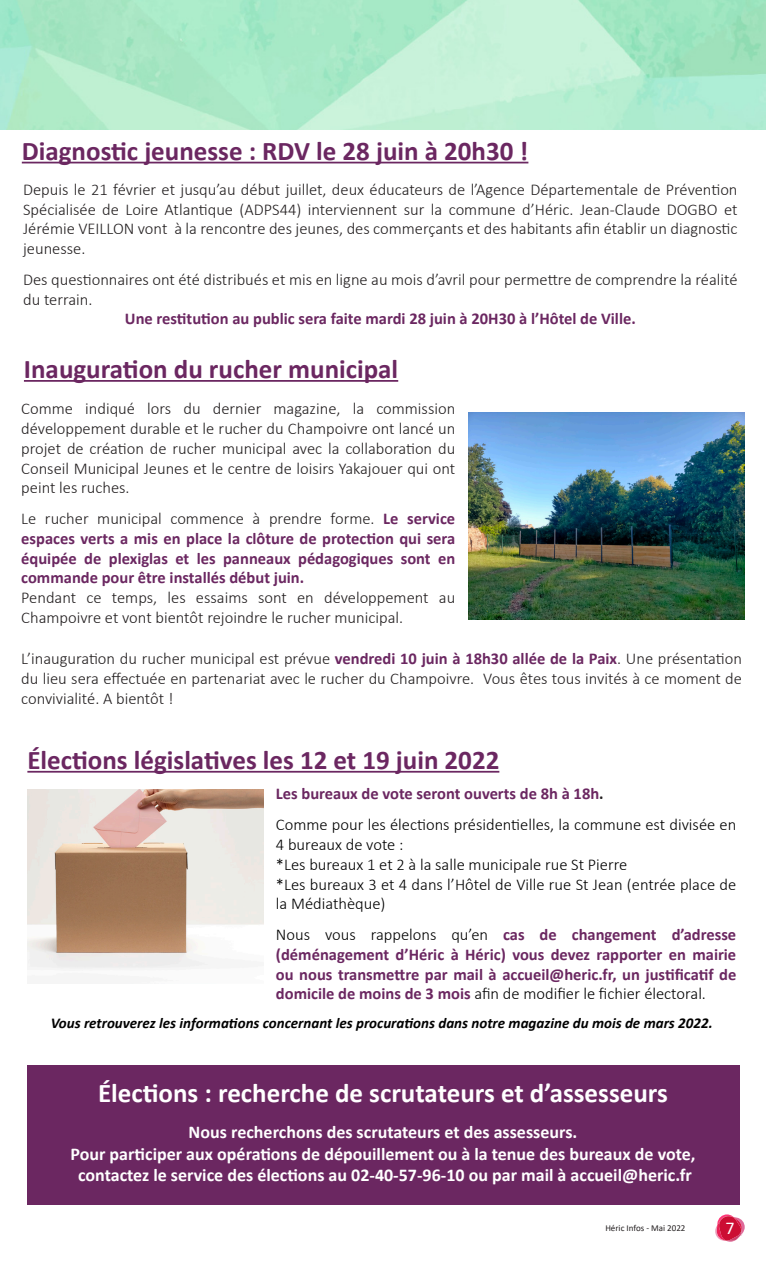
<style>
.page{position:relative;width:766px;height:1263px;background:#fff}
.page>*{position:absolute;margin:0;border:0;box-sizing:border-box;transform-origin:0 0}
.t1{font:700 27px "Calibri";color:#6b2761}
.t2{font:700 27px "Calibri";color:#fff}
.t3{font:700 18px "Calibri";color:#fff}
.t4{font:18px "Calibri";color:#fff}
.t5{font:300 16.5px/19.8px "Calibri";color:#231f20;text-align:justify}
.t6{font:700 16.5px/19.8px "Calibri";color:#6b2761;text-align:justify}
.t7{font:300 16.5px/19.8px "Calibri";color:#000}
.t8{font:italic 700 15px "Calibri";color:#000}
.t9{font:9px "Calibri";color:#231f20}
.s1{font-weight:300;color:#231f20}
.s2{font-weight:700;color:#6b2761}
.s3{color:#231f20}
.s4{font-weight:300;color:#000}
</style>
<div class="page">
<svg style="left:715px;top:1214px;width:30px;height:28px"></svg>
<img style="left:0;top:0;width:765px;height:130px">
<hr style="left:27px;top:771px;width:472px;height:2px;background:#6b2761">
<img style="left:28px;top:789px;width:235px;height:180px">
<div style="left:27px;top:1065px;width:712px;height:140px;background:#6b2761"></div>
<hr style="left:22px;top:162px;width:506px;height:1px;background:#6b2761">
<hr style="left:24px;top:380px;width:374px;height:2px;background:#6b2761">
<img style="left:468px;top:412px;width:276px;height:207px">
<p class="t1" style="left:22px;top:131px;width:508px">Diagnostic jeunesse : RDV le 28 juin à 20h30 !</p>
<p class="t5" style="left:23px;top:179px;width:715px">Depuis le 21 février et jusqu’au début juillet, deux éducateurs de l’Agence Départementale de Prévention Spécialisée de Loire Atlantique (ADPS44) interviennent sur la commune d’Héric. Jean-Claude DOGBO et Jérémie VEILLON vont à la rencontre des jeunes, des commerçants et des habitants afin établir un diagnostic jeunesse.</p>
<p class="t5" style="left:23px;top:269px;width:715px">Des questionnaires ont été distribués et mis en ligne au mois d’avril pour permettre de comprendre la réalité du terrain.</p>
<p class="t6" style="left:125px;top:309px;width:512px">Une restitution au public sera faite mardi 28 juin à 20H30 à l’Hôtel de Ville.</p>
<p class="t1" style="left:24px;top:350px;width:376px">Inauguration du rucher municipal</p>
<p class="t5" style="left:21px;top:399px;width:435px">Comme indiqué lors du dernier magazine, la commission développement durable et le rucher du Champoivre ont lancé un projet de création de rucher municipal avec la collaboration du Conseil Municipal Jeunes et le centre de loisirs Yakajouer qui ont peint les ruches.</p>
<p class="t6" style="left:21px;top:508px;width:435px"><span class="s1">Le rucher municipal commence à prendre forme.</span> Le service espaces verts a mis en place la clôture de protection qui sera équipée de plexiglas et les panneaux pédagogiques sont en commande pour être installés début juin.</p>
<p class="t5" style="left:21px;top:588px;width:435px">Pendant ce temps, les essaims sont en développement au<br>Champoivre et vont bientôt rejoindre le rucher municipal.</p>
<p class="t5" style="left:21px;top:649px;width:722px">L’inauguration du rucher municipal est prévue <span class="s2">vendredi 10 juin à 18h30 allée de la Paix</span>. Une présentation du lieu sera effectuée en partenariat avec le rucher du Champoivre. Vous êtes tous invités à ce moment de convivialité. A bientôt !</p>
<p class="t1" style="left:27px;top:741px;width:473px">Élections législatives les 12 et 19 juin 2022</p>
<p class="t6" style="left:276px;top:784px;width:329px">Les bureaux de vote seront ouverts de 8h à 18h<span class="s3">.</span></p>
<p class="t7" style="left:276px;top:814px;width:461px">Comme pour les élections présidentielles, la commune est divisée en<br>4 bureaux de vote :</p>
<p class="t7" style="left:276px;top:854px;width:353px">*Les bureaux 1 et 2 à la salle municipale rue St Pierre</p>
<p class="t7" style="left:276px;top:874px;width:461px">*Les bureaux 3 et 4 dans l’Hôtel de Ville rue St Jean (entrée place de la Médiathèque)</p>
<p class="t6" style="left:276px;top:924px;width:461px"><span class="s4">Nous vous rappelons qu’en</span> cas de changement d’adresse (déménagement d’Héric à Héric) vous devez rapporter en mairie ou nous transmettre par mail à accueil@heric.fr, un justificatif de domicile de moins de 3 mois <span class="s4">afin de modifier le fichier électoral.</span></p>
<p class="t8" style="left:51px;top:1012px;width:663px">Vous retrouverez les informations concernant les procurations dans notre magazine du mois de mars 2022.</p>
<p class="t2" style="left:98px;top:1074px;width:571px">Élections : recherche de scrutateurs et d’assesseurs</p>
<p class="t3" style="left:189px;top:1119px;width:390px">Nous recherchons des scrutateurs et des assesseurs.</p>
<p class="t3" style="left:70px;top:1141px;width:626px">Pour participer aux opérations de dépouillement ou à la tenue des bureaux de vote,</p>
<p class="t3" style="left:78px;top:1163px;width:615px">contactez le service des élections au 02-40-57-96-10 ou par mail à accueil@heric.fr</p>
<p class="t9" style="left:605px;top:1222px;width:82px">Héric Infos - Mai 2022</p>
<p class="t4" style="left:725px;top:1215px;width:11px">7</p>
</div>
